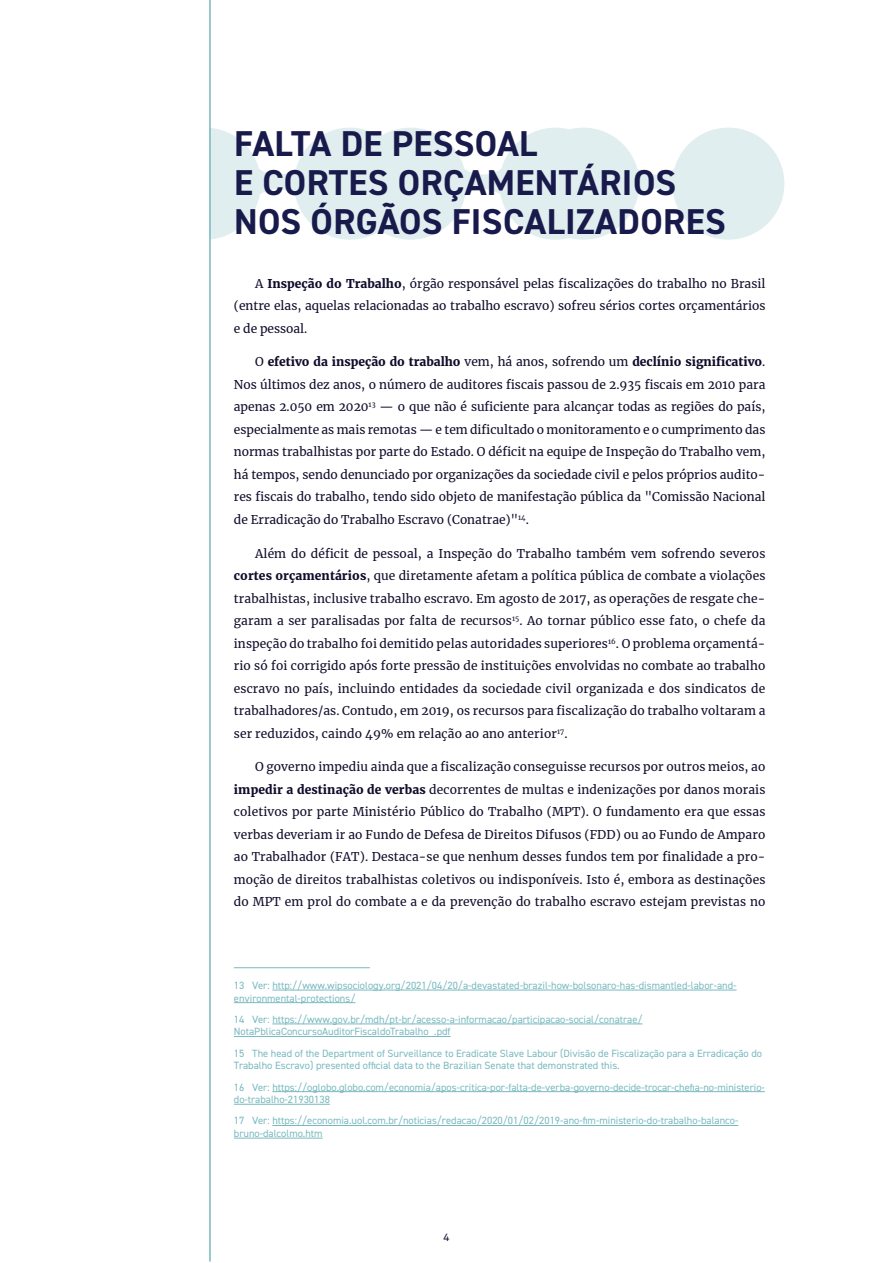
<style>
.page{position:relative;width:893px;height:1263px;background:#fff}
.page>*{position:absolute;margin:0;border:0;box-sizing:border-box;transform-origin:0 0}
.linha_fina{font:700 36px/39px "DIN2014";letter-spacing:.01em;color:#181a4b}
.texto{font:12px/22.5px "Merriweather";letter-spacing:.005em;color:#0f0d2a;text-align:justify}
.linha_fina-2{font:10.5px/12.6px "DIN2014";color:#78b9bf}
.t1{font:10.5px "Mark Pro";color:#0f0d2a}
.s1{font-weight:900}
</style>
<div class="page">
<div style="left:149px;top:128px;width:112px;height:112px;background:#e1eef0;border-radius:50%"></div>
<div style="left:294px;top:128px;width:112px;height:112px;background:#e1eef0;border-radius:50%"></div>
<svg style="left:258px;top:167px;width:38px;height:30px"></svg>
<div style="left:527px;top:128px;width:112px;height:112px;background:#e1eef0;border-radius:50%"></div>
<div style="left:672px;top:128px;width:112px;height:112px;background:#e1eef0;border-radius:50%"></div>
<svg style="left:636px;top:166px;width:39px;height:32px"></svg>
<div style="left:354px;top:128px;width:112px;height:112px;background:#e1eef0;border-radius:50%"></div>
<div style="left:499px;top:128px;width:112px;height:112px;background:#e1eef0;border-radius:50%"></div>
<svg style="left:463px;top:166px;width:39px;height:32px"></svg>
<hr style="left:234px;top:967px;width:136px;height:1px;background:#78b9bf">
<hr style="left:272px;top:990px;width:465px;height:1px;background:#78b9bf">
<hr style="left:234px;top:1002px;width:121px;height:1px;background:#78b9bf">
<hr style="left:272px;top:1024px;width:371px;height:1px;background:#78b9bf">
<hr style="left:234px;top:1036px;width:217px;height:1px;background:#78b9bf">
<hr style="left:272px;top:1091px;width:493px;height:1px;background:#78b9bf">
<hr style="left:234px;top:1104px;width:96px;height:1px;background:#78b9bf">
<hr style="left:272px;top:1125px;width:466px;height:1px;background:#78b9bf">
<hr style="left:234px;top:1138px;width:89px;height:1px;background:#78b9bf">
<div style="left:125px;top:85px;width:83px;height:180px;background:#fff"></div>
<hr style="left:209px;top:0;width:2px;height:1261px;background:#78b9bf">
<p class="linha_fina" style="left:234px;top:123px;width:493px">FALTA DE PESSOAL<br>E CORTES ORÇAMENTÁRIOS<br>NOS ÓRGÃOS FISCALIZADORES</p>
<p class="texto" style="left:234px;top:272px;width:533px;text-indent:21px">A <span class="s1">Inspeção do Trabalho</span>, órgão responsável pelas fiscalizações do trabalho no Brasil (entre elas, aquelas relacionadas ao trabalho escravo) sofreu sérios cortes orçamentários e de pessoal.</p>
<p class="texto" style="left:234px;top:350px;width:533px;text-indent:21px">O <span class="s1">efetivo da inspeção do trabalho</span> vem, há anos, sofrendo um <span class="s1">declínio significativo</span>.<br>Nos últimos dez anos, o número de auditores fiscais passou de 2.935 fiscais em 2010 para apenas 2.050 em 2020<sup>13</sup> — o que não é suficiente para alcançar todas as regiões do país, especialmente as mais remotas — e tem dificultado o monitoramento e o cumprimento das normas trabalhistas por parte do Estado. O déficit na equipe de Inspeção do Trabalho vem, há tempos, sendo denunciado por organizações da sociedade civil e pelos próprios audito&shy;res fiscais do trabalho, tendo sido objeto de manifestação pública da "Comissão Nacional de Erradicação do Trabalho Escravo (Conatrae)"<sup>14</sup>.</p>
<p class="texto" style="left:234px;top:542px;width:533px;text-indent:21px">Além do déficit de pessoal, a Inspeção do Trabalho também vem sofrendo severos <span class="s1">cortes orçamentários</span>, que diretamente afetam a política pública de combate a violações trabalhistas, inclusive trabalho escravo. Em agosto de 2017, as operações de resgate che&shy;garam a ser paralisadas por falta de recursos<sup>15</sup>. Ao tornar público esse fato, o chefe da inspeção do trabalho foi demitido pelas autoridades superiores<sup>16</sup>. O problema orçamentá&shy;rio só foi corrigido após forte pressão de instituições envolvidas no combate ao trabalho escravo no país, incluindo entidades da sociedade civil organizada e dos sindicatos de trabalhadores/as. Contudo, em 2019, os recursos para fiscalização do trabalho voltaram a ser reduzidos, caindo 49% em relação ao ano anterior<sup>17</sup>.</p>
<p class="texto" style="left:234px;top:755px;width:533px;text-indent:21px">O governo impediu ainda que a fiscalização conseguisse recursos por outros meios, ao <span class="s1">impedir a destinação de verbas</span> decorrentes de multas e indenizações por danos morais coletivos por parte Ministério Público do Trabalho (MPT). O fundamento era que essas verbas deveriam ir ao Fundo de Defesa de Direitos Difusos (FDD) ou ao Fundo de Amparo ao Trabalhador (FAT). Destaca-se que nenhum desses fundos tem por finalidade a pro&shy;moção de direitos trabalhistas coletivos ou indisponíveis. Isto é, embora as destinações do MPT em prol do combate a e da prevenção do trabalho escravo estejam previstas no</p>
<p class="linha_fina-2" style="left:234px;top:979px;width:504px">13 Ver: http://www.wipsociology.org/2021/04/20/a-devastated-brazil-how-bolsonaro-has-dismantled-labor-and&shy;environmental-protections/</p>
<p class="linha_fina-2" style="left:234px;top:1013px;width:410px">14 Ver: https://www.gov.br/mdh/pt-br/acesso-a-informacao/participacao-social/conatrae/<br>NotaPblicaConcursoAuditorFiscaldoTrabalho_.pdf</p>
<p class="linha_fina-2" style="left:234px;top:1046px;width:530px">15 The head of the Department of Surveillance to Eradicate Slave Labour (Divisão de Fiscalização para a Erradicação do<br>Trabalho Escravo) presented official data to the Brazilian Senate that demonstrated this.</p>
<p class="linha_fina-2" style="left:234px;top:1080px;width:533px">16 Ver: https://oglobo.globo.com/economia/apos-critica-por-falta-de-verba-governo-decide-trocar-chefia-no-ministerio&shy;do-trabalho-21930138</p>
<p class="linha_fina-2" style="left:234px;top:1114px;width:506px">17 Ver: https://economia.uol.com.br/noticias/redacao/2020/01/02/2019-ano-fim-ministerio-do-trabalho-balanco&shy;bruno-dalcolmo.htm</p>
<p class="t1" style="left:443px;top:1229px;width:8px">4</p>
</div>
